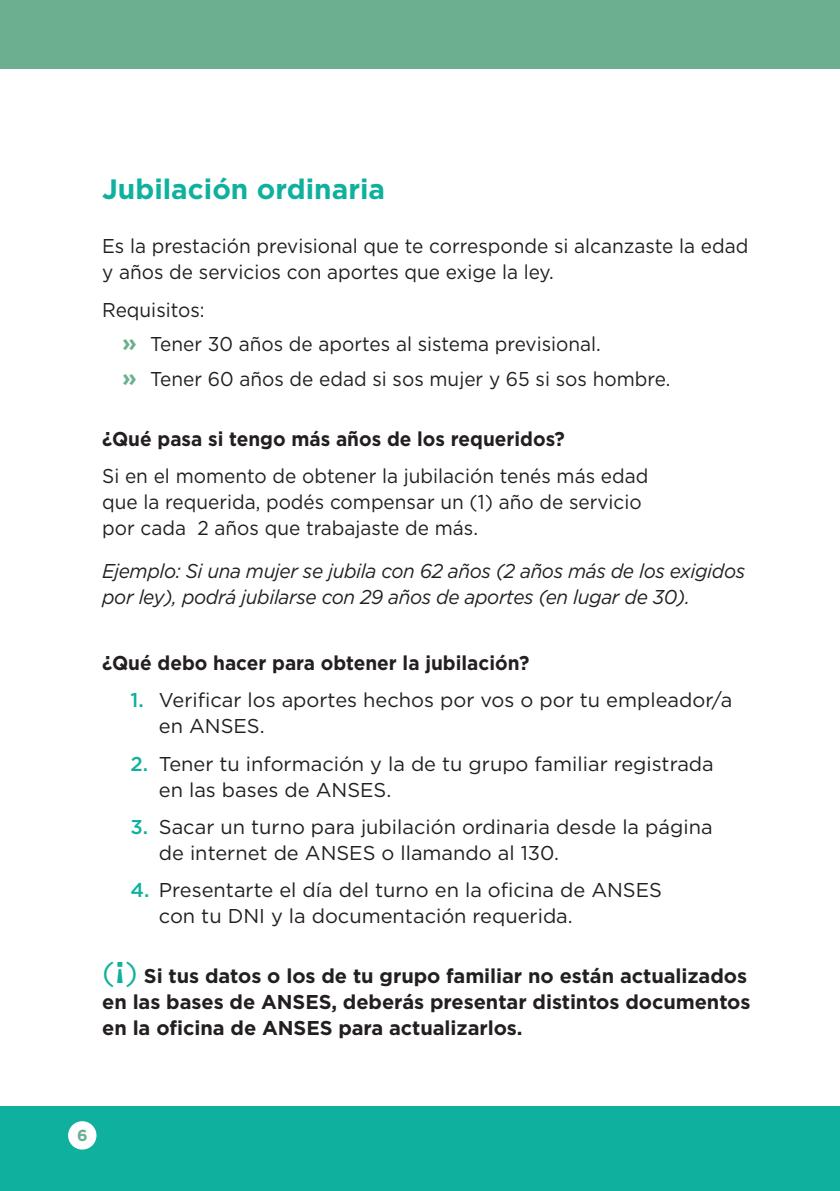
<style>
.page{position:relative;width:840px;height:1191px;background:#fff}
.page>*{position:absolute;margin:0;border:0;box-sizing:border-box;transform-origin:0 0}
.t1{font:700 28px "Gotham";color:#0fb19e}
.t2{font:20px/26px "Gotham";color:#231f20}
.t3{font:20px/34.6px "Gotham";color:#231f20;scale:.95 1}
.t4{font:700 20px/26px "Gotham";letter-spacing:-.005em;color:#231f20}
.t5{font:italic 20px/26px "Gotham";letter-spacing:-.02em;color:#231f20;scale:.95 1}
.t6{font:20px/26px "Gotham";color:#1f2020;scale:.95 1}
.t7{font:700 20px "Gotham";letter-spacing:-.005em;color:#231f20;scale:.95 1}
.t8{font:700 16px "Gotham";color:#6caf90}
.s1{color:#1f2020}
.s2{font-weight:700;font-size:24px;color:#6caf90}
.s3{font-weight:500;color:#0fb19e}
.s4{font-weight:400;font-size:30px;color:#0fb19e}
.s5{font-size:30px;color:#0fb19e}
</style>
<div class="page">
<div style="left:0;top:1106px;width:839px;height:85px;background:#0fb19e"></div>
<hr style="left:839px;top:1106px;width:1px;height:85px;background:#0fb19e">
<div style="left:0;top:0;width:839px;height:68px;background:#6caf90"></div>
<hr style="left:839px;top:0;width:1px;height:68px;background:#6caf90">
<div style="left:68px;top:1121px;width:28px;height:28px;background:#fff;border-radius:50%"></div>
<h1 class="t1" style="left:102px;top:173px;width:284px">Jubilación ordinaria</h1>
<p class="t6" style="left:102px;top:233px;width:681px">Es la prestación previsional que te corresponde si alcanzaste la edad y años de servicios con aportes que exige la ley.</p>
<p class="t3" style="left:122px;top:292px;width:578px;text-indent:-20px"><span class="s1">Requisitos:<br></span><span class="s2">»</span> Tener 30 años de aportes al sistema previsional.<br><span class="s2">»</span> Tener 60 años de edad si sos mujer y 65 si sos hombre.</p>
<p class="t7" style="left:102px;top:427px;width:488px">¿Qué pasa si tengo más años de los requeridos?</p>
<p class="t3" style="left:102px;top:463px;width:576px;line-height:26px">Si en el momento de obtener la jubilación tenés más edad que la requerida, podés compensar un (1) año de servicio por cada 2 años que trabajaste de más.</p>
<p class="t5" style="left:102px;top:558px;width:678px">Ejemplo: Si una mujer se jubila con 62 años (2 años más de los exigidos por ley), podrá jubilarse con 29 años de aportes (en lugar de 30).</p>
<p class="t7" style="left:102px;top:651px;width:451px">¿Qué debo hacer para obtener la jubilación?</p>
<p class="t2" style="left:159px;top:687px;width:574px;text-indent:-28px"><span class="s3">1.</span> Verificar los aportes hechos por vos o por tu empleador/a en ANSES.</p>
<p class="t2" style="left:159px;top:750px;width:556px;text-indent:-28px"><span class="s3">2.</span> Tener tu información y la de tu grupo familiar registrada en las bases de ANSES.</p>
<p class="t2" style="left:159px;top:813px;width:555px;text-indent:-28px"><span class="s3">3.</span> Sacar un turno para jubilación ordinaria desde la página de internet de ANSES o llamando al 130.</p>
<p class="t2" style="left:159px;top:877px;width:504px;text-indent:-28px"><span class="s3">4.</span> Presentarte el día del turno en la oficina de ANSES con tu DNI y la documentación requerida.</p>
<p class="t4" style="left:102px;top:962px;width:646px"><span class="s4">(</span><span class="s5">¡</span><span class="s4">)</span> Si tus datos o los de tu grupo familiar no están actualizados en las bases de ANSES</p>
<p class="t4" style="left:331px;top:988px;width:420px">, deberás presentar distintos documentos</p>
<p class="t4" style="left:102px;top:1014px;width:175px">en la oficina de ANSES</p>
<p class="t4" style="left:338px;top:1014px;width:186px">para actualizarlos.</p>
<p class="t8" style="left:77px;top:1126px;width:12px">6</p>
</div>
